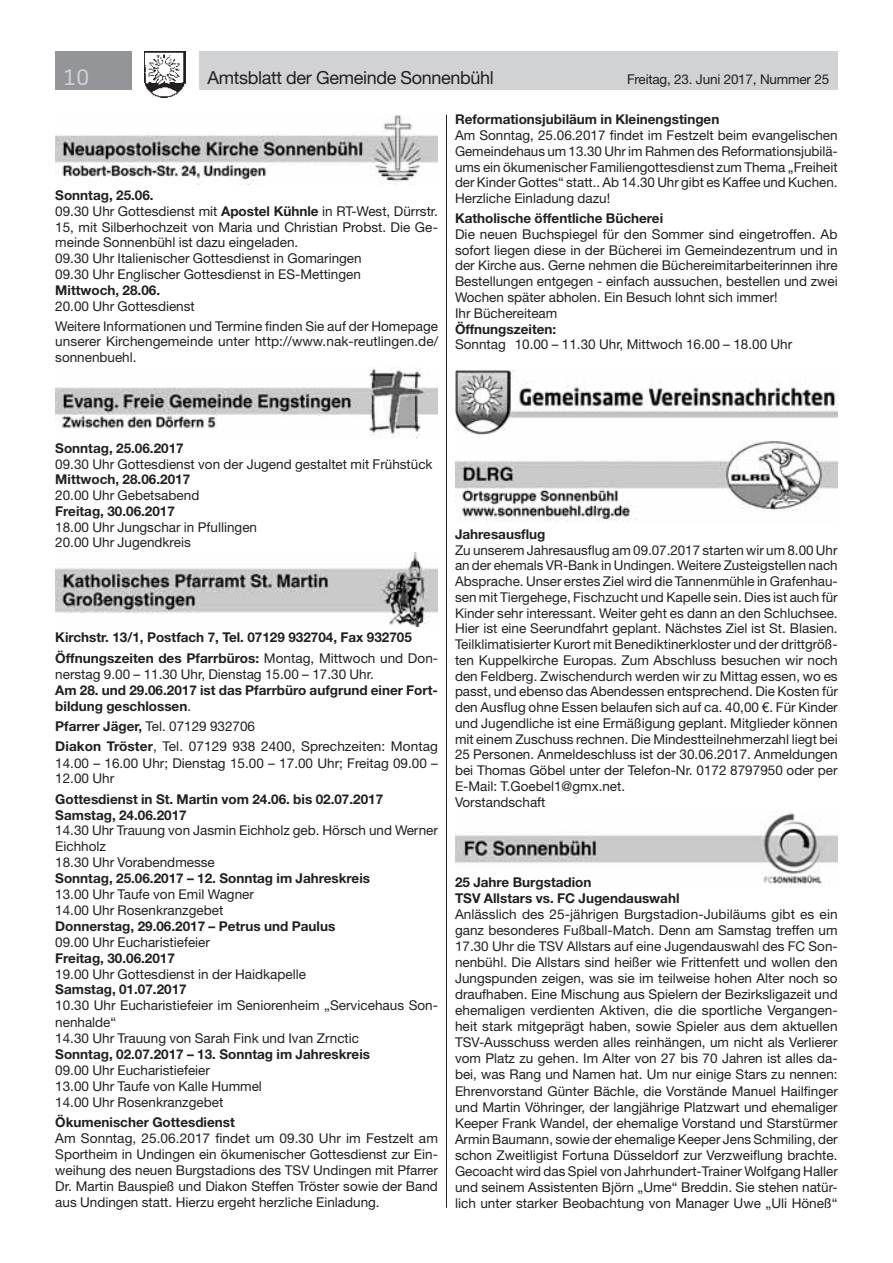
<style>
.page{position:relative;width:893px;height:1263px;background:#fff}
.page>*{position:absolute;margin:0;border:0;box-sizing:border-box;transform-origin:0 0}
.t1{font:21px "Neo Sans Std";color:#d1d2d4}
.t2{font:18px "Helvetica Neue LT Std";letter-spacing:-.02em;color:#231f20}
.t3{font:13.5px/15.8px "Helvetica Neue LT Std";color:#231f20}
.t4{font:700 13.5px/16px "Helvetica Neue LT Std";color:#231f20}
.s1{font-weight:700}
.s2{font-weight:400}
</style>
<div class="page">
<div style="left:199px;top:51px;width:639px;height:38px;background:#d1d2d4"></div>
<div style="left:55px;top:51px;width:77px;height:38px;background:#939598"></div>
<img style="left:145px;top:51px;width:41px;height:47px">
<img style="left:55px;top:115px;width:383px;height:69px">
<img style="left:55px;top:367px;width:383px;height:70px">
<img style="left:55px;top:553px;width:383px;height:73px">
<img style="left:455px;top:370px;width:383px;height:65px">
<img style="left:455px;top:440px;width:383px;height:82px">
<img style="left:455px;top:813px;width:383px;height:74px">
<hr style="left:446px;top:115px;width:1px;height:1093px;background:#231f20">
<h1 class="t1" style="left:64px;top:64px;width:27px">10</h1>
<h2 class="t2" style="left:207px;top:67px;width:288px">Amtsblatt der Gemeinde Sonnenbühl</h2>
<p class="t3" style="left:627px;top:71px;width:204px">Freitag, 23. Juni 2017, Nummer 25</p>
<p class="t3" style="left:55px;top:187px;width:384px"><span class="s1">Sonntag, 25.06.<br></span>09.30 Uhr Gottesdienst mit <span class="s1">Apostel Kühnle</span> in RT-West, Dürrstr.<br>15, mit Silberhochzeit von Maria und Christian Probst. Die Ge&shy;meinde Sonnenbühl ist dazu eingeladen.<br>09.30 Uhr Italienischer Gottesdienst in Gomaringen<br>09.30 Uhr Englischer Gottesdienst in ES-Mettingen</p>
<p class="t4" style="left:55px;top:282px;width:106px">Mittwoch, 28.06.</p>
<p class="t3" style="left:55px;top:296px;width:384px;line-height:20px">20.00 Uhr Gottesdienst<br>Weitere Informationen und Termine finden Sie auf der Homepage</p>
<p class="t3" style="left:55px;top:333px;width:384px">unserer Kirchengemeinde unter http://www.nak-reutlingen.de/ sonnenbuehl.</p>
<p class="t4" style="left:455px;top:111px;width:266px">Reformationsjubiläum in Kleinengstingen</p>
<p class="t3" style="left:455px;top:127px;width:384px;text-align:justify">Am Sonntag, 25.06.2017 findet im Festzelt beim evangelischen Gemeindehaus um 13.30 Uhr im Rahmen des Reformationsjubilä&shy;ums ein ökumenischer Familiengottesdienst zum Thema „Freiheit der Kinder Gottes“ statt.. Ab 14.30 Uhr gibt es Kaffee und Kuchen.<br>Herzliche Einladung dazu!</p>
<p class="t4" style="left:455px;top:210px;width:210px">Katholische öffentliche Bücherei</p>
<p class="t3" style="left:455px;top:226px;width:384px">Die neuen Buchspiegel für den Sommer sind eingetroffen. Ab sofort liegen diese in der Bücherei im Gemeindezentrum und in der Kirche aus. Gerne nehmen die Büchereimitarbeiterinnen ihre Bestellungen entgegen - einfach aussuchen, bestellen und zwei Wochen später abholen. Ein Besuch lohnt sich immer!<br>Ihr Büchereiteam</p>
<p class="t4" style="left:455px;top:320px;width:103px">Öffnungszeiten:</p>
<p class="t3" style="left:455px;top:336px;width:339px">Sonntag 10.00 – 11.30 Uhr, Mittwoch 16.00 – 18.00 Uhr</p>
<p class="t4" style="left:55px;top:440px;width:130px">Sonntag, 25.06.2017</p>
<p class="t3" style="left:55px;top:456px;width:379px">09.30 Uhr Gottesdienst von der Jugend gestaltet mit Frühstück</p>
<p class="t4" style="left:55px;top:471px;width:136px">Mittwoch, 28.06.2017</p>
<p class="t3" style="left:55px;top:487px;width:146px">20.00 Uhr Gebetsabend</p>
<p class="t4" style="left:55px;top:503px;width:121px">Freitag, 30.06.2017</p>
<p class="t3" style="left:55px;top:519px;width:203px">18.00 Uhr Jungschar in Pfullingen<br>20.00 Uhr Jugendkreis</p>
<p class="t4" style="left:55px;top:627px;width:384px;line-height:20.2px">Kirchstr. 13/1, Postfach 7, Tel. 07129 932704, Fax 932705<br>Öffnungszeiten des Pfarrbüros: <span class="s2">Montag, Mittwoch und Don-</span></p>
<p class="t3" style="left:55px;top:666px;width:320px">nerstag 9.00 – 11.30 Uhr, Dienstag 15.00 – 17.30 Uhr.</p>
<p class="t4" style="left:55px;top:682px;width:384px">Am 28. und 29.06.2017 ist das Pfarrbüro aufgrund einer Fort&shy;bildung geschlossen<span class="s2">.</span></p>
<p class="t3" style="left:55px;top:716px;width:384px;line-height:20.2px"><span class="s1">Pfarrer Jäger,</span> Tel. 07129 932706<br><span class="s1">Diakon Tröster</span>, Tel. 07129 938 2400, Sprechzeiten: Montag</p>
<p class="t3" style="left:55px;top:755px;width:384px">14.00 – 16.00 Uhr; Dienstag 15.00 – 17.00 Uhr; Freitag 09.00 –<br>12.00 Uhr</p>
<p class="t4" style="left:55px;top:790px;width:329px">Gottesdienst in St. Martin vom 24.06. bis 02.07.2017<br>Samstag, 24.06.2017</p>
<p class="t3" style="left:55px;top:822px;width:384px">14.30 Uhr Trauung von Jasmin Eichholz geb. Hörsch und Werner<br>Eichholz<br>18.30 Uhr Vorabendmesse</p>
<p class="t4" style="left:55px;top:870px;width:316px">Sonntag, 25.06.2017 – 12. Sonntag im Jahreskreis</p>
<p class="t3" style="left:55px;top:886px;width:200px">13.00 Uhr Taufe von Emil Wagner<br>14.00 Uhr Rosenkranzgebet</p>
<p class="t4" style="left:55px;top:918px;width:281px">Donnerstag, 29.06.2017 – Petrus und Paulus</p>
<p class="t3" style="left:55px;top:934px;width:156px">09.00 Uhr Eucharistiefeier</p>
<p class="t4" style="left:55px;top:949px;width:121px">Freitag, 30.06.2017</p>
<p class="t3" style="left:55px;top:966px;width:252px">19.00 Uhr Gottesdienst in der Haidkapelle</p>
<p class="t4" style="left:55px;top:981px;width:133px">Samstag, 01.07.2017</p>
<p class="t3" style="left:55px;top:997px;width:384px">10.30 Uhr Eucharistiefeier im Seniorenheim „Servicehaus Son&shy;nenhalde“<br>14.30 Uhr Trauung von Sarah Fink und Ivan Zrnctic</p>
<p class="t4" style="left:55px;top:1045px;width:316px">Sonntag, 02.07.2017 – 13. Sonntag im Jahreskreis</p>
<p class="t3" style="left:55px;top:1062px;width:208px">09.00 Uhr Eucharistiefeier<br>13.00 Uhr Taufe von Kalle Hummel<br>14.00 Uhr Rosenkranzgebet</p>
<p class="t4" style="left:55px;top:1114px;width:181px">Ökumenischer Gottesdienst</p>
<p class="t3" style="left:55px;top:1130px;width:384px;text-align:justify">Am Sonntag, 25.06.2017 findet um 09.30 Uhr im Festzelt am Sportheim in Undingen ein ökumenischer Gottesdienst zur Ein&shy;weihung des neuen Burgstadions des TSV Undingen mit Pfarrer Dr. Martin Bauspieß und Diakon Steffen Tröster sowie der Band aus Undingen statt. Hierzu ergeht herzliche Einladung.</p>
<p class="t4" style="left:455px;top:526px;width:92px">Jahresausflug</p>
<p class="t3" style="left:455px;top:542px;width:384px">Zu unserem Jahresausflug am 09.07.2017 starten wir um 8.00 Uhr an der ehemals VR-Bank in Undingen. Weitere Zusteigstellen nach Absprache. Unser erstes Ziel wird die Tannenmühle in Grafenhau&shy;sen mit Tiergehege, Fischzucht und Kapelle sein. Dies ist auch für Kinder sehr interessant. Weiter geht es dann an den Schluchsee.<br>Hier ist eine Seerundfahrt geplant. Nächstes Ziel ist St. Blasien.<br>Teilklimatisierter Kurort mit Benediktinerkloster und der drittgröß&shy;ten Kuppelkirche Europas. Zum Abschluss besuchen wir noch den Feldberg. Zwischendurch werden wir zu Mittag essen, wo es passt, und ebenso das Abendessen entsprechend. Die Kosten für den Ausflug ohne Essen belaufen sich auf ca. 40,00 €. Für Kinder und Jugendliche ist eine Ermäßigung geplant. Mitglieder können mit einem Zuschuss rechnen. Die Mindestteilnehmerzahl liegt bei 25 Personen. Anmeldeschluss ist der 30.06.2017. Anmeldungen bei Thomas Göbel unter der Telefon-Nr. 0172 8797950 oder per E-Mail: T.Goebel1@gmx.net.<br>Vorstandschaft</p>
<p class="t4" style="left:455px;top:874px;width:226px">25 Jahre Burgstadion<br>TSV Allstars vs. FC Jugendauswahl</p>
<p class="t3" style="left:455px;top:906px;width:384px;text-align:justify">Anlässlich des 25-jährigen Burgstadion-Jubiläums gibt es ein ganz besonderes Fußball-Match. Denn am Samstag treffen um 17.30 Uhr die TSV Allstars auf eine Jugendauswahl des FC Son&shy;nenbühl. Die Allstars sind heißer wie Frittenfett und wollen den Jungspunden zeigen, was sie im teilweise hohen Alter noch so draufhaben. Eine Mischung aus Spielern der Bezirksligazeit und ehemaligen verdienten Aktiven, die die sportliche Vergangen&shy;heit stark mitgeprägt haben, sowie Spieler aus dem aktuellen TSV-Ausschuss werden alles reinhängen, um nicht als Verlierer vom Platz zu gehen. Im Alter von 27 bis 70 Jahren ist alles da&shy;bei, was Rang und Namen hat. Um nur einige Stars zu nennen:<br>Ehrenvorstand Günter Bächle, die Vorstände Manuel Hailfinger und Martin Vöhringer, der langjährige Platzwart und ehemaliger Keeper Frank Wandel, der ehemalige Vorstand und Starstürmer Armin Baumann, sowie der ehemalige Keeper Jens Schmiling, der schon Zweitligist Fortuna Düsseldorf zur Verzweiflung brachte.<br>Gecoacht wird das Spiel von Jahrhundert-Trainer Wolfgang Haller und seinem Assistenten Björn „Ume“ Breddin. Sie stehen natür&shy;lich unter starker Beobachtung von Manager Uwe „Uli Höneß“</p>
</div>
